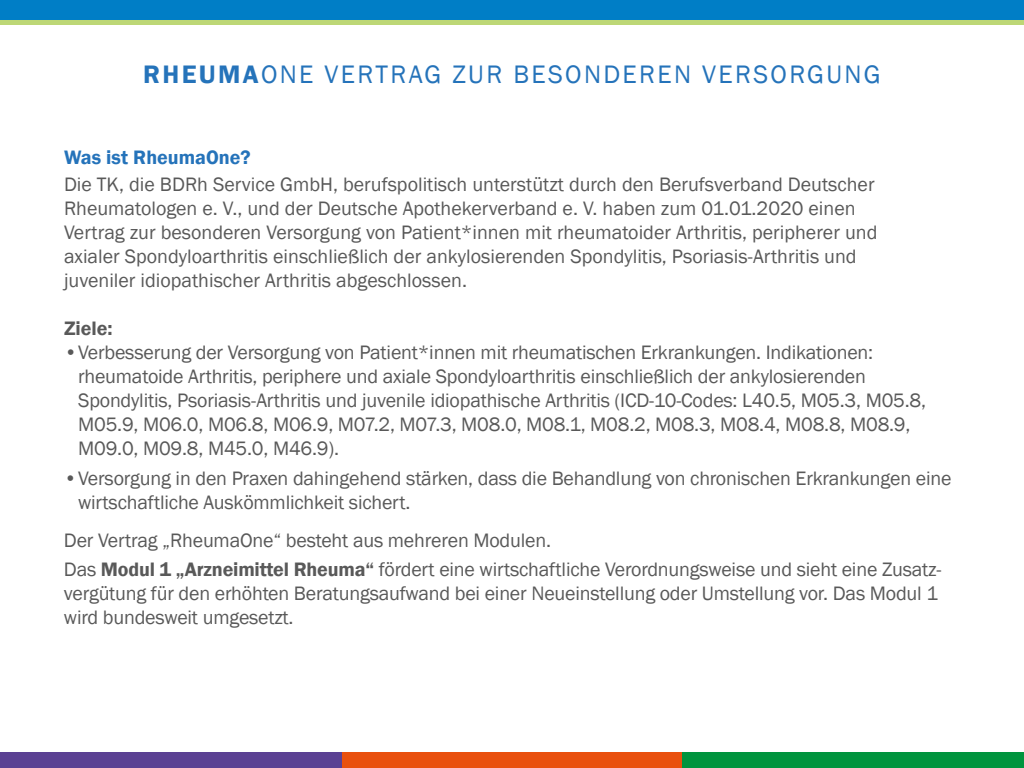
<style>
.page{position:relative;width:1024px;height:768px;background:#fff}
.page>*{position:absolute;margin:0;border:0;box-sizing:border-box;transform-origin:0 0}
.t1{font:26px "Franklin Gothic";letter-spacing:.09em;color:#2573ba}
.t2{font:20px/24px "Franklin Gothic";letter-spacing:-.01em;color:#595959}
.t3{font:600 20px "Franklin Gothic";color:#2573ba}
.t4{font:600 20px "Franklin Gothic";color:#595959}
.s1{font-weight:600}
</style>
<div class="page">
<div style="left:341px;top:752px;width:342px;height:16px;background:#e9500e"></div>
<div style="left:683px;top:752px;width:341px;height:16px;background:#00943e"></div>
<div style="left:0;top:752px;width:341px;height:16px;background:#5b4193"></div>
<div style="left:0;top:0;width:1024px;height:25px;background:#bdd776"></div>
<div style="left:0;top:0;width:1024px;height:20px;background:#007ec6"></div>
<h1 class="t1" style="left:143px;top:58px;width:739px"><span class="s1">RHEUMA</span>ONE VERTRAG ZUR BESONDEREN VERSORGUNG</h1>
<p class="t3" style="left:64px;top:145px;width:188px">Was ist RheumaOne?</p>
<p class="t2" style="left:64px;top:173px;width:815px">Die TK, die BDRh Service GmbH, berufspolitisch unterstützt durch den Berufsverband Deutscher Rheumatologen e. V., und der Deutsche Apothekerverband e. V. haben zum 01.01.2020 einen Vertrag zur besonderen Versorgung von Patient*innen mit rheumatoider Arthritis, peripherer und axialer Spondyloarthritis einschließlich der ankylosierenden Spondylitis, Psoriasis-Arthritis und juveniler idiopathischer Arthritis abgeschlossen.</p>
<p class="t4" style="left:64px;top:316px;width:50px">Ziele:</p>
<p class="t2" style="left:78px;top:341px;width:849px;text-indent:-14px">•Verbesserung der Versorgung von Patient*innen mit rheumatischen Erkrankungen. Indikationen: rheumatoide Arthritis, periphere und axiale Spondyloarthritis einschließlich der ankylosierenden Spondylitis, Psoriasis-Arthritis und juvenile idiopathische Arthritis (ICD-10-Codes: L40.5, M05.3, M05.8, M05.9, M06.0, M06.8, M06.9, M07.2, M07.3, M08.0, M08.1, M08.2, M08.3, M08.4, M08.8, M08.9, M09.0, M09.8, M45.0, M46.9).</p>
<p class="t2" style="left:78px;top:466px;width:875px;text-indent:-14px">•Versorgung in den Praxen dahingehend stärken, dass die Behandlung von chronischen Erkrankungen eine wirtschaftliche Auskömmlichkeit sichert.</p>
<p class="t2" style="left:64px;top:526px;width:879px;line-height:29.7px">Der Vertrag „RheumaOne“ besteht aus mehreren Modulen.<br>Das <span class="s1">Modul 1 „Arzneimittel Rheuma“</span> fördert eine wirtschaftliche Verordnungsweise und sieht eine Zusatz-</p>
<p class="t2" style="left:64px;top:582px;width:876px">vergütung für den erhöhten Beratungsaufwand bei einer Neueinstellung oder Umstellung vor. Das Modul 1 wird bundesweit umgesetzt.</p>
</div>
